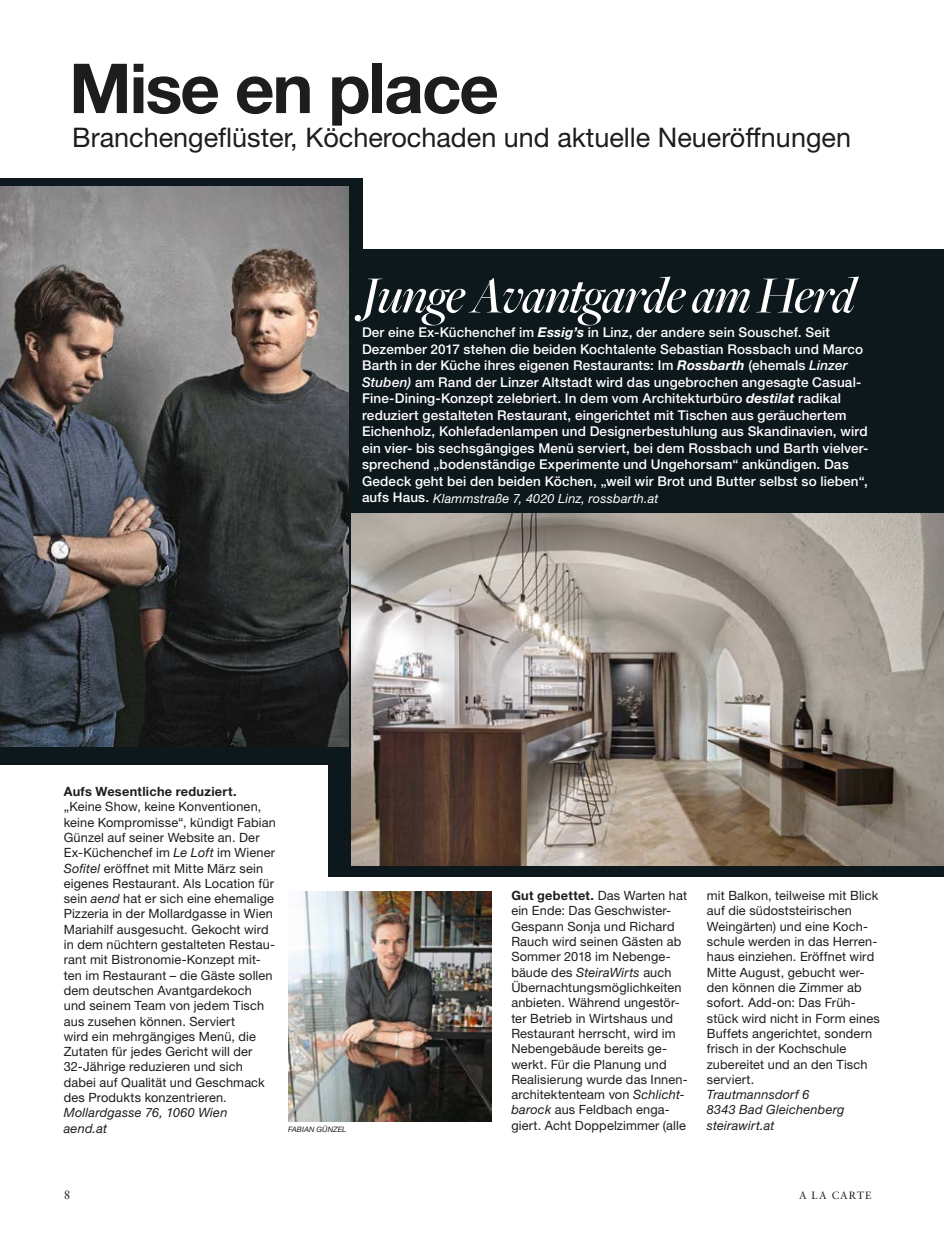
<style>
.page{position:relative;width:944px;height:1242px;background:#fff}
.page>*{position:absolute;margin:0;border:0;box-sizing:border-box;transform-origin:0 0}
.t1{font:700 69px "Helvetica Neue LT Std";letter-spacing:-.03em;color:#1d1d1b}
.t2{font:italic 500 54px "Freight Big";letter-spacing:-.02em;color:#fff}
.t3{font:27px "Helvetica Neue LT Std";color:#1d1d1b}
.t4{font:500 13.5px/16.5px "Helvetica Neue LT Std";letter-spacing:.01em;color:#fff}
.t5{font:12.75px/15.3px "Helvetica Neue LT Std";letter-spacing:.01em;color:#1d1d1b}
.t6{font:italic 12.75px/15.3px "Helvetica Neue LT Std";letter-spacing:.015em;color:#1d1d1b}
.t7{font:italic 12.75px "Helvetica Neue LT Std";letter-spacing:.015em;color:#fff}
.t8{font:700 12.75px "Helvetica Neue LT Std";letter-spacing:.02em;color:#1d1d1b}
.t9{font:12px "Sabon";color:#1d1d1b}
.t10{font:10.5px "Sabon";letter-spacing:.1em;color:#1d1d1b}
.t11{font:italic 7.5px "Helvetica Neue LT Std";color:#1d1d1b}
.s1{font-weight:700;font-style:italic}
.s2{font-style:italic}
.s3{font-weight:500;font-style:normal;font-size:13.5px}
.s4{font-weight:700}
</style>
<div class="page">
<div style="left:328px;top:249px;width:616px;height:627px;background:#0d181c"></div>
<div style="left:0;top:178px;width:362px;height:586px;background:#0d181c"></div>
<img style="left:288px;top:891px;width:203px;height:230px">
<img style="left:352px;top:513px;width:592px;height:352px">
<img style="left:0;top:187px;width:349px;height:560px">
<h1 class="t1" style="left:69px;top:46px;width:431px">Mise en place</h1>
<h3 class="t3" style="left:72px;top:121px;width:780px">Branchengeflüster, Köcherochaden und aktuelle Neueröffnungen</h3>
<h2 class="t2" style="left:362px;top:267px;width:495px">Junge Avantgarde am Herd</h2>
<p class="t4" style="left:362px;top:324px;width:508px">Der eine Ex-Küchenchef im <span class="s1">Essig’s</span> in Linz, der andere sein Souschef. Seit Dezember 2017 stehen die beiden Kochtalente Sebastian Rossbach und Marco Barth in der Küche ihres eigenen Restaurants: Im <span class="s1">Rossbarth</span> (ehemals <span class="s2">Linzer Stuben)</span> am Rand der Linzer Altstadt wird das ungebrochen angesagte Casual-Fine-Dining-Konzept zelebriert. In dem vom Architekturbüro <span class="s1">destilat</span> radikal reduziert gestalteten Restaurant, eingerichtet mit Tischen aus geräuchertem Eichenholz, Kohlefadenlampen und Designerbestuhlung aus Skandinavien, wird ein vier- bis sechsgängiges Menü serviert, bei dem Rossbach und Barth vielver&shy;sprechend „bodenständige Experimente und Ungehorsam“ ankündigen. Das Gedeck geht bei den beiden Köchen, „weil wir Brot und Butter selbst so lieben“,</p>
<p class="t7" style="left:362px;top:490px;width:298px"><span class="s3">aufs Haus.</span> Klammstraße 7, 4020 Linz, rossbarth.at</p>
<p class="t8" style="left:64px;top:783px;width:174px">Aufs Wesentliche reduziert.</p>
<p class="t5" style="left:64px;top:799px;width:214px">„Keine Show, keine Konventionen, keine Kompromisse“, kündigt Fabian Günzel auf seiner Website an. Der Ex-Küchenchef im <span class="s2">Le Loft</span> im Wiener <span class="s2">Sofitel</span> eröffnet mit Mitte März sein eigenes Restaurant. Als Location für sein <span class="s2">aend</span> hat er sich eine ehemalige Pizzeria in der Mollardgasse in Wien Mariahilf ausgesucht. Gekocht wird in dem nüchtern gestalteten Restau&shy;rant mit Bistronomie-Konzept mit&shy;ten im Restaurant – die Gäste sollen dem deutschen Avantgardekoch und seinem Team von jedem Tisch aus zusehen können. Serviert<br>wird ein mehrgängiges Menü, die Zutaten für jedes Gericht will der 32-Jährige reduzieren und sich dabei auf Qualität und Geschmack des Produkts konzentrieren.</p>
<p class="t6" style="left:64px;top:1105px;width:165px">Mollardgasse 76, 1060 Wien aend.at</p>
<p class="t11" style="left:288px;top:1125px;width:60px">FABIAN GÜNZEL</p>
<p class="t5" style="left:511px;top:888px;width:178px"><span class="s4">Gut gebettet.</span> Das Warten hat ein Ende: Das Geschwister-<br>Gespann Sonja und Richard<br>Rauch wird seinen Gästen ab<br>Sommer 2018 im Nebenge&shy;bäude des <span class="s2">SteiraWirts</span> auch<br>Übernachtungsmöglichkeiten anbieten. Während ungestör&shy;ter Betrieb in Wirtshaus und<br>Restaurant herrscht, wird im<br>Nebengebäude bereits ge&shy;werkt. Für die Planung und<br>Realisierung wurde das Innen&shy;architektenteam von <span class="s2">Schlicht&shy;barock</span> aus Feldbach enga&shy;giert. Acht Doppelzimmer (alle</p>
<p class="t5" style="left:707px;top:888px;width:174px">mit Balkon, teilweise mit Blick auf die südoststeirischen<br>Weingärten) und eine Koch&shy;schule werden in das Herren&shy;haus einziehen. Eröffnet wird<br>Mitte August, gebucht wer&shy;den können die Zimmer ab sofort. Add-on: Das Früh&shy;stück wird nicht in Form eines<br>Buffets angerichtet, sondern frisch in der Kochschule zubereitet und an den Tisch serviert.</p>
<p class="t6" style="left:707px;top:1086px;width:139px">Trautmannsdorf 6<br>8343 Bad Gleichenberg steirawirt.at</p>
<p class="t9" style="left:64px;top:1188px;width:8px">8</p>
<p class="t10" style="left:799px;top:1189px;width:74px">A LA CARTE</p>
</div>
